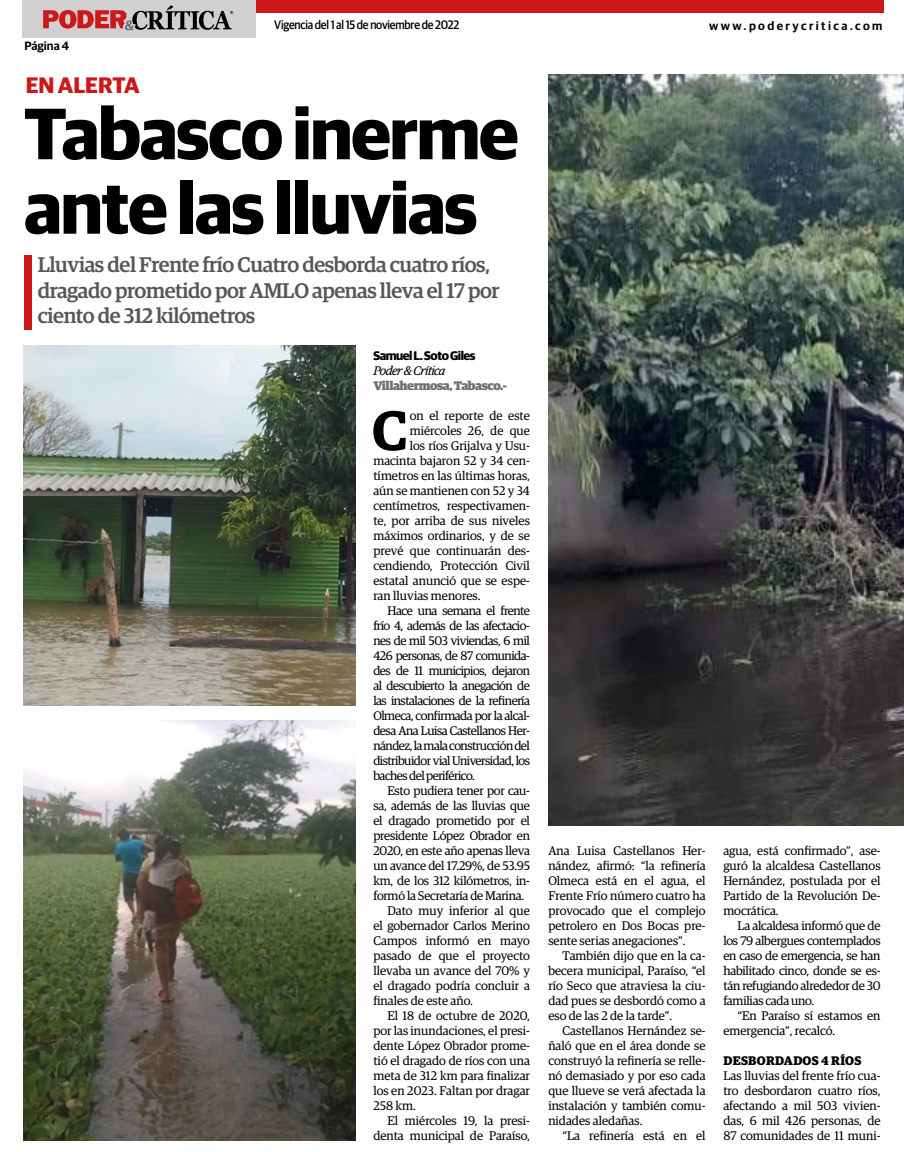
<style>
.page{position:relative;width:904px;height:1152px;background:#fff}
.page>*{position:absolute;margin:0;border:0;box-sizing:border-box;transform-origin:0 0}
.t1{font:700 72.88px/74.4px "Guardian Sans";letter-spacing:-.02em;color:#000}
.t2{font:600 55.75px "Guardian Egyp";color:#000}
.t3{font:700 22.5px "Guardian Sans";color:#cd1719}
.t4{font:500 21.25px/25.5px "Guardian Egyp";letter-spacing:-.02em;color:#575756}
.t5{font:12.5px/15px "Guardian Egyp";color:#000;text-align:justify}
.t6{font:12.5px "Guardian Egyp";letter-spacing:-.04em;color:#000}
.t7{font:12.5px "Guardian Egyp";letter-spacing:-.02em;color:#000}
.t8{font:900 12.5px "Guardian Egyp";letter-spacing:-.04em;color:#706f6f}
.t9{font:700 12.5px "Guardian Sans";letter-spacing:-.04em;color:#000}
.t10{font:700 12.5px "Guardian Egyp";letter-spacing:.02em;color:#000}
.t11{font:italic 12.5px "Guardian Egyp";letter-spacing:-.04em;color:#000}
.t12{font:500 12.38px "Guardian Sans";letter-spacing:-.02em;color:#000;scale:.91 1}
.t13{font:600 12px "Guardian Sans";letter-spacing:.2em;color:#000}
</style>
<div class="page">
<div style="left:22px;top:0;width:234px;height:38px;background:#d0d0d0"></div>
<div style="left:256px;top:0;width:628px;height:13px;background:#cd1719"></div>
<svg style="left:43px;top:6px;width:190px;height:24px"></svg>
<div style="left:24px;top:255px;width:8px;height:75px;background:#cd1719"></div>
<img style="left:23px;top:345px;width:332px;height:360px">
<img style="left:23px;top:720px;width:332px;height:420px">
<img style="left:548px;top:75px;width:356px;height:750px">
<p class="t13" style="left:25px;top:37px;width:46px">Página 4</p>
<p class="t12" style="left:274px;top:16px;width:205px">Vigencia del 1 al 15 de noviembre de 2022</p>
<h3 class="t3" style="left:26px;top:68px;width:115px">EN ALERTA</h3>
<h1 class="t1" style="left:24px;top:90px;width:496px">Tabasco inerme ante las lluvias</h1>
<h3 class="t4" style="left:38px;top:250px;width:463px">Lluvias del Frente frío Cuatro desborda cuatro ríos, dragado prometido por AMLO apenas lleva el 17 por ciento de 312 kilómetros</h3>
<p class="t9" style="left:373px;top:346px;width:104px">Samuel L. Soto Giles</p>
<p class="t11" style="left:373px;top:362px;width:74px">Poder &amp; Crítica</p>
<p class="t8" style="left:373px;top:376px;width:135px">Villahermosa, Tabasco.-</p>
<h2 class="t2" style="left:372px;top:389px;width:37px">C</h2>
<p class="t5" style="left:410px;top:407px;width:122px">on el reporte de este</p>
<p class="t5" style="left:410px;top:422px;width:122px">miércoles 26, de que</p>
<p class="t5" style="left:410px;top:437px;width:122px">los ríos Grijalva y Usu-</p>
<p class="t5" style="left:373px;top:452px;width:158px">macinta bajaron 52 y 34 cen-</p>
<p class="t5" style="left:373px;top:467px;width:158px">tímetros en las últimas horas,</p>
<p class="t5" style="left:373px;top:482px;width:158px">aún se mantienen con 52 y 34</p>
<p class="t5" style="left:373px;top:497px;width:158px">centímetros, respectivamen-</p>
<p class="t5" style="left:373px;top:512px;width:158px">te, por arriba de sus niveles</p>
<p class="t5" style="left:373px;top:527px;width:158px">máximos ordinarios, y de se</p>
<p class="t5" style="left:373px;top:542px;width:158px">prevé que continuarán des-</p>
<p class="t5" style="left:373px;top:557px;width:158px">cendiendo, Protección Civil</p>
<p class="t5" style="left:373px;top:572px;width:158px">estatal anunció que se espe-</p>
<p class="t5" style="left:373px;top:587px;width:109px">ran lluvias menores.</p>
<p class="t6" style="left:387px;top:602px;width:144px">Hace una semana el frente</p>
<p class="t6" style="left:373px;top:617px;width:158px">frío 4, además de las afectacio-</p>
<p class="t6" style="left:373px;top:632px;width:158px">nes de mil 503 viviendas, 6 mil</p>
<p class="t6" style="left:373px;top:647px;width:158px">426 personas, de 87 comunida-</p>
<p class="t6" style="left:373px;top:662px;width:158px">des de 11 municipios, dejaron</p>
<p class="t6" style="left:373px;top:677px;width:158px">al descubierto la anegación de</p>
<p class="t6" style="left:373px;top:692px;width:158px">las instalaciones de la refinería</p>
<p class="t6" style="left:373px;top:707px;width:158px">Olmeca, confirmada por la alcal-</p>
<p class="t6" style="left:373px;top:722px;width:158px">desa Ana Luisa Castellanos Her-</p>
<p class="t6" style="left:373px;top:737px;width:158px">nández, la mala construcción del</p>
<p class="t6" style="left:373px;top:752px;width:158px">distribuidor vial Universidad, los</p>
<p class="t6" style="left:373px;top:767px;width:103px">baches del periférico.</p>
<p class="t7" style="left:387px;top:782px;width:144px">Esto pudiera tener por cau-</p>
<p class="t7" style="left:373px;top:797px;width:158px">sa, además de las lluvias que</p>
<p class="t7" style="left:373px;top:812px;width:158px">el dragado prometido por el</p>
<p class="t7" style="left:373px;top:827px;width:158px">presidente López Obrador en</p>
<p class="t7" style="left:373px;top:842px;width:158px">2020, en este año apenas lleva</p>
<p class="t7" style="left:373px;top:857px;width:158px">un avance del 17.29%, de 53.95</p>
<p class="t7" style="left:373px;top:872px;width:158px">km, de los 312 kilómetros, in-</p>
<p class="t7" style="left:373px;top:887px;width:152px">formó la Secretaría de Marina.</p>
<p class="t5" style="left:387px;top:902px;width:144px">Dato muy inferior al que</p>
<p class="t5" style="left:373px;top:917px;width:158px">el gobernador Carlos Merino</p>
<p class="t5" style="left:373px;top:932px;width:158px">Campos informó en mayo</p>
<p class="t5" style="left:373px;top:947px;width:158px">pasado de que el proyecto</p>
<p class="t5" style="left:373px;top:962px;width:158px">llevaba un avance del 70% y</p>
<p class="t5" style="left:373px;top:977px;width:158px">el dragado podría concluir a</p>
<p class="t5" style="left:373px;top:992px;width:101px">finales de este año.</p>
<p class="t5" style="left:387px;top:1007px;width:144px">El 18 de octubre de 2020,</p>
<p class="t5" style="left:373px;top:1022px;width:158px">por las inundaciones, el presi-</p>
<p class="t5" style="left:373px;top:1037px;width:158px">dente López Obrador prome-</p>
<p class="t5" style="left:373px;top:1052px;width:158px">tió el dragado de ríos con una</p>
<p class="t5" style="left:373px;top:1067px;width:158px">meta de 312 km para finalizar</p>
<p class="t5" style="left:373px;top:1082px;width:158px">los en 2023. Faltan por dragar</p>
<p class="t5" style="left:373px;top:1097px;width:44px">258 km.</p>
<p class="t5" style="left:387px;top:1112px;width:144px">El miércoles 19, la presi-</p>
<p class="t5" style="left:373px;top:1127px;width:158px">denta municipal de Paraíso,</p>
<p class="t13" style="left:709px;top:17px;width:175px">www.poderycritica.com</p>
<p class="t5" style="left:548px;top:842px;width:159px">Ana Luisa Castellanos Her&shy;nández, afirmó: “la refinería Olmeca está en el agua, el Frente Frío número cuatro ha provocado que el complejo petrolero en Dos Bocas pre&shy;sente serias anegaciones”.</p>
<p class="t5" style="left:548px;top:947px;width:159px;text-indent:14px">También dijo que en la ca&shy;becera municipal, Paraíso, “el río Seco que atraviesa la ciu&shy;dad pues se desbordó como a eso de las 2 de la tarde”.</p>
<p class="t5" style="left:548px;top:1022px;width:159px;text-indent:14px">Castellanos Hernández se&shy;ñaló que en el área donde se construyó la refinería se relle&shy;nó demasiado y por eso cada que llueve se verá afectada la instalación y también comu&shy;nidades aledañas.</p>
<p class="t5" style="left:562px;top:1127px;width:145px">“La refinería está en el</p>
<p class="t5" style="left:723px;top:842px;width:159px">agua, está confirmado”, ase&shy;guró la alcaldesa Castellanos Hernández, postulada por el Partido de la Revolución De&shy;mocrática.</p>
<p class="t5" style="left:723px;top:917px;width:159px;text-indent:14px">La alcaldesa informó que de los 79 albergues contemplados en caso de emergencia, se han habilitado cinco, donde se es&shy;tán refugiando alrededor de 30 familias cada uno.</p>
<p class="t5" style="left:723px;top:1007px;width:159px;text-indent:14px">“En Paraíso sí estamos en emergencia”, recalcó.</p>
<p class="t10" style="left:723px;top:1051px;width:140px">DESBORDADOS 4 RÍOS</p>
<p class="t5" style="left:723px;top:1067px;width:159px">Las lluvias del frente frío cua&shy;tro desbordaron cuatro ríos, afectando a mil 503 vivien&shy;das, 6 mil 426 personas, de 87 comunidades de 11 muni-</p>
</div>
